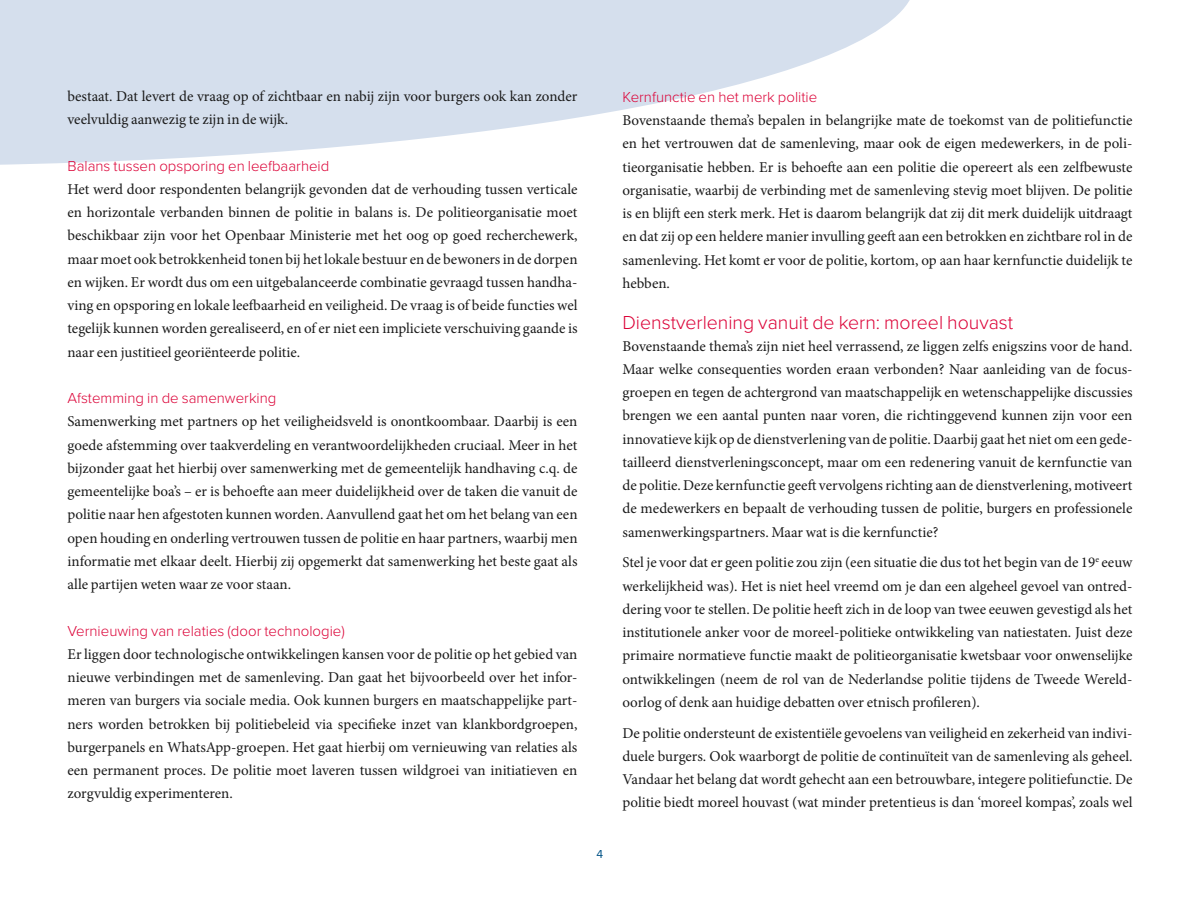
<style>
.page{position:relative;width:1200px;height:900px;background:#fff}
.page>*{position:absolute;margin:0;border:0;box-sizing:border-box;transform-origin:0 0}
.t1{font:300 19.5px "Proxima Nova";color:#dc0338}
.t2{font:15px/23.2px "Minion Pro";color:#1a1a1a;text-align:justify}
.t3{font:300 15px "Proxima Nova";color:#dc0338}
.t4{font:12px "Proxima Nova";color:#005286}
</style>
<div class="page">
<svg style="left:0;top:0;width:910px;height:165px;fill:#d5dfed"></svg>
<p class="t2" style="left:68px;top:85px;width:511px">bestaat. Dat levert de vraag op of zichtbaar en nabij zijn voor burgers ook kan zonder veelvuldig aanwezig te zijn in de wijk.</p>
<p class="t3" style="left:68px;top:157px;width:263px">Balans tussen opsporing en leefbaarheid</p>
<p class="t2" style="left:68px;top:178px;width:512px">Het werd door respondenten belangrijk gevonden dat de verhouding tussen verticale en horizontale verbanden binnen de politie in balans is. De politieorganisatie moet beschikbaar zijn voor het Openbaar Ministerie met het oog op goed recherchewerk, maar moet ook betrokkenheid tonen bij het lokale bestuur en de bewoners in de dorpen en wijken. Er wordt dus om een uitgebalanceerde combinatie gevraagd tussen handha&shy;ving en opsporing en lokale leefbaarheid en veiligheid. De vraag is of beide functies wel tegelijk kunnen worden gerealiseerd, en of er niet een impliciete verschuiving gaande is naar een justitieel georiënteerde politie.</p>
<p class="t3" style="left:68px;top:389px;width:210px">Afstemming in de samenwerking</p>
<p class="t2" style="left:68px;top:410px;width:512px">Samenwerking met partners op het veiligheidsveld is onontkoombaar. Daarbij is een goede afstemming over taakverdeling en verantwoordelijkheden cruciaal. Meer in het bijzonder gaat het hierbij over samenwerking met de gemeentelijk handhaving c.q. de gemeentelijke boa’s – er is behoefte aan meer duidelijkheid over de taken die vanuit de politie naar hen afgestoten kunnen worden. Aanvullend gaat het om het belang van een open houding en onderling vertrouwen tussen de politie en haar partners, waarbij men informatie met elkaar deelt. Hierbij zij opgemerkt dat samenwerking het beste gaat als alle partijen weten waar ze voor staan.</p>
<p class="t3" style="left:68px;top:622px;width:279px">Vernieuwing van relaties (door technologie)</p>
<p class="t2" style="left:68px;top:643px;width:512px">Er liggen door technologische ontwikkelingen kansen voor de politie op het gebied van nieuwe verbindingen met de samenleving. Dan gaat het bijvoorbeeld over het infor&shy;meren van burgers via sociale media. Ook kunnen burgers en maatschappelijke part&shy;ners worden betrokken bij politiebeleid via specifieke inzet van klankbordgroepen, burgerpanels en WhatsApp-groepen. Het gaat hierbij om vernieuwing van relaties als een permanent proces. De politie moet laveren tussen wildgroei van initiatieven en zorgvuldig experimenteren.</p>
<p class="t4" style="left:597px;top:847px;width:8px">4</p>
<p class="t3" style="left:622px;top:88px;width:196px">Kernfunctie en het merk politie</p>
<p class="t2" style="left:622px;top:109px;width:512px">Bovenstaande thema’s bepalen in belangrijke mate de toekomst van de politiefunctie en het vertrouwen dat de samenleving, maar ook de eigen medewerkers, in de poli&shy;tieorganisatie hebben. Er is behoefte aan een politie die opereert als een zelfbewuste organisatie, waarbij de verbinding met de samenleving stevig moet blijven. De politie is en blijft een sterk merk. Het is daarom belangrijk dat zij dit merk duidelijk uitdraagt en dat zij op een heldere manier invulling geeft aan een betrokken en zichtbare rol in de samenleving. Het komt er voor de politie, kortom, op aan haar kernfunctie duidelijk te hebben.</p>
<h1 class="t1" style="left:622px;top:311px;width:392px">Dienstverlening vanuit de kern: moreel houvast</h1>
<p class="t2" style="left:622px;top:334px;width:512px">Bovenstaande thema’s zijn niet heel verrassend, ze liggen zelfs enigszins voor de hand.<br>Maar welke consequenties worden eraan verbonden? Naar aanleiding van de focus&shy;groepen en tegen de achtergrond van maatschappelijk en wetenschappelijke discussies brengen we een aantal punten naar voren, die richtinggevend kunnen zijn voor een innovatieve kijk op de dienstverlening van de politie. Daarbij gaat het niet om een gede&shy;tailleerd dienstverleningsconcept, maar om een redenering vanuit de kernfunctie van de politie. Deze kernfunctie geeft vervolgens richting aan de dienstverlening, motiveert de medewerkers en bepaalt de verhouding tussen de politie, burgers en professionele samenwerkingspartners. Maar wat is die kernfunctie?</p>
<p class="t2" style="left:622px;top:551px;width:512px">Stel je voor dat er geen politie zou zijn (een situatie die dus tot het begin van de 19<sup>e</sup> eeuw werkelijkheid was). Het is niet heel vreemd om je dan een algeheel gevoel van ontred&shy;dering voor te stellen. De politie heeft zich in de loop van twee eeuwen gevestigd als het institutionele anker voor de moreel-politieke ontwikkeling van natiestaten. Juist deze primaire normatieve functie maakt de politieorganisatie kwetsbaar voor onwenselijke ontwikkelingen (neem de rol van de Nederlandse politie tijdens de Tweede Wereld&shy;oorlog of denk aan huidige debatten over etnisch profileren).</p>
<p class="t2" style="left:623px;top:721px;width:512px">De politie ondersteunt de existentiële gevoelens van veiligheid en zekerheid van indivi&shy;duele burgers. Ook waarborgt de politie de continuïteit van de samenleving als geheel.<br>Vandaar het belang dat wordt gehecht aan een betrouwbare, integere politiefunctie. De politie biedt moreel houvast (wat minder pretentieus is dan ‘moreel kompas’, zoals wel</p>
</div>
